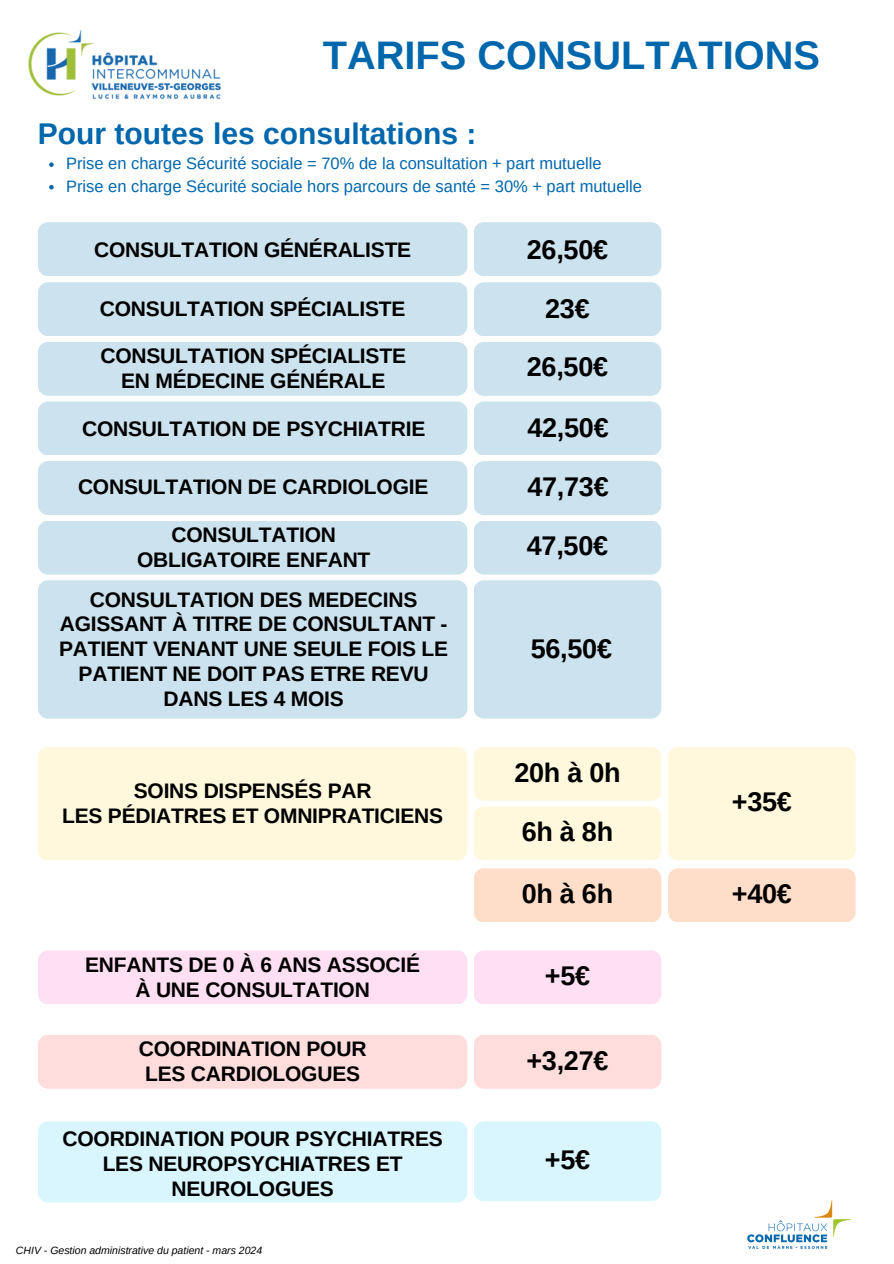
<style>
.page{position:relative;width:894px;height:1264px;background:#fff}
.page>*{position:absolute;margin:0;border:0;box-sizing:border-box;transform-origin:0 0}
.t1{font:700 39.75px "Arimo";color:#0067ad}
.t2{font:700 30px "Arimo";color:#0067ad}
.t3{font:700 27px "Arimo";letter-spacing:-.01em;color:#000}
.t4{font:700 21px/24.8px "Arimo";letter-spacing:-.01em;color:#000;text-align:center}
.t5{font:16.5px "Arimo";color:#0067ad}
.t6{font:italic 10.5px "Arimo";color:#000}
</style>
<div class="page">
<div style="left:473px;top:222px;width:188px;height:54px;background:#cce3ef;border-radius:10px"></div>
<div style="left:473px;top:282px;width:188px;height:54px;background:#cce3ef;border-radius:10px"></div>
<div style="left:473px;top:342px;width:188px;height:54px;background:#cce3ef;border-radius:10px"></div>
<div style="left:473px;top:401px;width:188px;height:54px;background:#cce3ef;border-radius:10px"></div>
<div style="left:473px;top:461px;width:188px;height:54px;background:#cce3ef;border-radius:10px"></div>
<div style="left:473px;top:520px;width:188px;height:54px;background:#cce3ef;border-radius:10px"></div>
<div style="left:473px;top:746px;width:188px;height:54px;background:#fff8dd;border-radius:10px"></div>
<div style="left:473px;top:868px;width:188px;height:54px;background:#ffdec9;border-radius:10px"></div>
<div style="left:473px;top:950px;width:188px;height:54px;background:#ffe0f3;border-radius:10px"></div>
<div style="left:473px;top:1034px;width:188px;height:54px;background:#fdd;border-radius:10px"></div>
<div style="left:473px;top:1121px;width:188px;height:80px;background:#d9f5fd;border-radius:10px"></div>
<div style="left:668px;top:746px;width:187px;height:114px;background:#fff8dd;border-radius:10px"></div>
<div style="left:668px;top:868px;width:187px;height:54px;background:#ffdec9;border-radius:10px"></div>
<div style="left:473px;top:806px;width:188px;height:54px;background:#fff8dd;border-radius:10px"></div>
<div style="left:473px;top:580px;width:188px;height:138px;background:#cce3ef;border-radius:10px"></div>
<div style="left:38px;top:222px;width:429px;height:54px;background:#cce3ef;border-radius:10px"></div>
<div style="left:38px;top:282px;width:429px;height:54px;background:#cce3ef;border-radius:10px"></div>
<div style="left:38px;top:342px;width:429px;height:54px;background:#cce3ef;border-radius:10px"></div>
<div style="left:38px;top:401px;width:429px;height:54px;background:#cce3ef;border-radius:10px"></div>
<div style="left:38px;top:461px;width:429px;height:54px;background:#cce3ef;border-radius:10px"></div>
<div style="left:38px;top:520px;width:429px;height:54px;background:#cce3ef;border-radius:10px"></div>
<div style="left:38px;top:746px;width:429px;height:114px;background:#fff8dd;border-radius:10px"></div>
<div style="left:38px;top:950px;width:429px;height:54px;background:#ffe0f3;border-radius:10px"></div>
<div style="left:38px;top:1034px;width:429px;height:54px;background:#fdd;border-radius:10px"></div>
<div style="left:38px;top:1121px;width:429px;height:81px;background:#d9f5fd;border-radius:10px"></div>
<div style="left:38px;top:580px;width:429px;height:138px;background:#cce3ef;border-radius:10px"></div>
<img style="left:28px;top:29px;width:194px;height:71px">
<img style="left:747px;top:1199px;width:105px;height:50px">
<svg style="left:49px;top:162px;width:5px;height:5px"></svg>
<svg style="left:49px;top:185px;width:5px;height:4px"></svg>
<h3 class="t1" style="left:322px;top:33px;width:499px">TARIFS CONSULTATIONS</h3>
<p class="t2" style="left:38px;top:116px;width:440px">Pour toutes les consultations :</p>
<h4 class="t5" style="left:66px;top:154px;width:537px">Prise en charge Sécurité sociale = 70% de la consultation + part mutuelle</h4>
<h3 class="t5" style="left:66px;top:177px;width:577px">Prise en charge Sécurité sociale hors parcours de santé = 30% + part mutuelle</h3>
<p class="t4" style="left:94px;top:237px;width:318px">CONSULTATION GÉNÉRALISTE</p>
<h1 class="t4" style="left:100px;top:296px;width:307px">CONSULTATION SPÉCIALISTE</h1>
<h4 class="t4" style="left:100px;top:343px;width:307px">CONSULTATION SPÉCIALISTE<br>EN MÉDECINE GÉNÉRALE</h4>
<p class="t4" style="left:82px;top:416px;width:345px">CONSULTATION DE PSYCHIATRIE</p>
<p class="t4" style="left:78px;top:474px;width:352px">CONSULTATION DE CARDIOLOGIE</p>
<p class="t4" style="left:137px;top:522px;width:235px">CONSULTATION<br>OBLIGATOIRE ENFANT</p>
<h4 class="t4" style="left:59px;top:587px;width:390px">CONSULTATION DES MEDECINS<br>AGISSANT À TITRE DE CONSULTANT -<br>PATIENT VENANT UNE SEULE FOIS LE<br>PATIENT NE DOIT PAS ETRE REVU<br>DANS LES 4 MOIS</h4>
<h4 class="t4" style="left:62px;top:778px;width:382px">SOINS DISPENSÉS PAR<br>LES PÉDIATRES ET OMNIPRATICIENS</h4>
<h4 class="t4" style="left:85px;top:952px;width:336px">ENFANTS DE 0 À 6 ANS ASSOCIÉ<br>À UNE CONSULTATION</h4>
<h4 class="t4" style="left:139px;top:1036px;width:229px;text-align:left">COORDINATION POUR<br>LES CARDIOLOGUES</h4>
<h4 class="t4" style="left:62px;top:1126px;width:382px">COORDINATION POUR PSYCHIATRES<br>LES NEUROPSYCHIATRES ET<br>NEUROLOGUES</h4>
<p class="t6" style="left:16px;top:1243px;width:248px">CHIV - Gestion administrative du patient - mars 2024</p>
<h4 class="t3" style="left:526px;top:234px;width:83px">26,50€</h4>
<h2 class="t3" style="left:545px;top:293px;width:46px">23€</h2>
<h4 class="t3" style="left:526px;top:352px;width:83px">26,50€</h4>
<h2 class="t3" style="left:527px;top:412px;width:83px">42,50€</h2>
<h2 class="t3" style="left:527px;top:471px;width:83px">47,73€</h2>
<h2 class="t3" style="left:526px;top:530px;width:83px">47,50€</h2>
<h3 class="t3" style="left:530px;top:633px;width:83px">56,50€</h3>
<h2 class="t3" style="left:514px;top:757px;width:108px">20h à 0h</h2>
<h3 class="t3" style="left:521px;top:816px;width:93px">6h à 8h</h3>
<h2 class="t3" style="left:521px;top:878px;width:93px">0h à 6h</h2>
<h2 class="t3" style="left:544px;top:960px;width:47px">+5€</h2>
<h4 class="t3" style="left:526px;top:1045px;width:83px">+3,27€</h4>
<h3 class="t3" style="left:544px;top:1144px;width:47px">+5€</h3>
<h3 class="t3" style="left:731px;top:787px;width:62px">+35€</h3>
<h3 class="t3" style="left:731px;top:878px;width:62px">+40€</h3>
</div>
